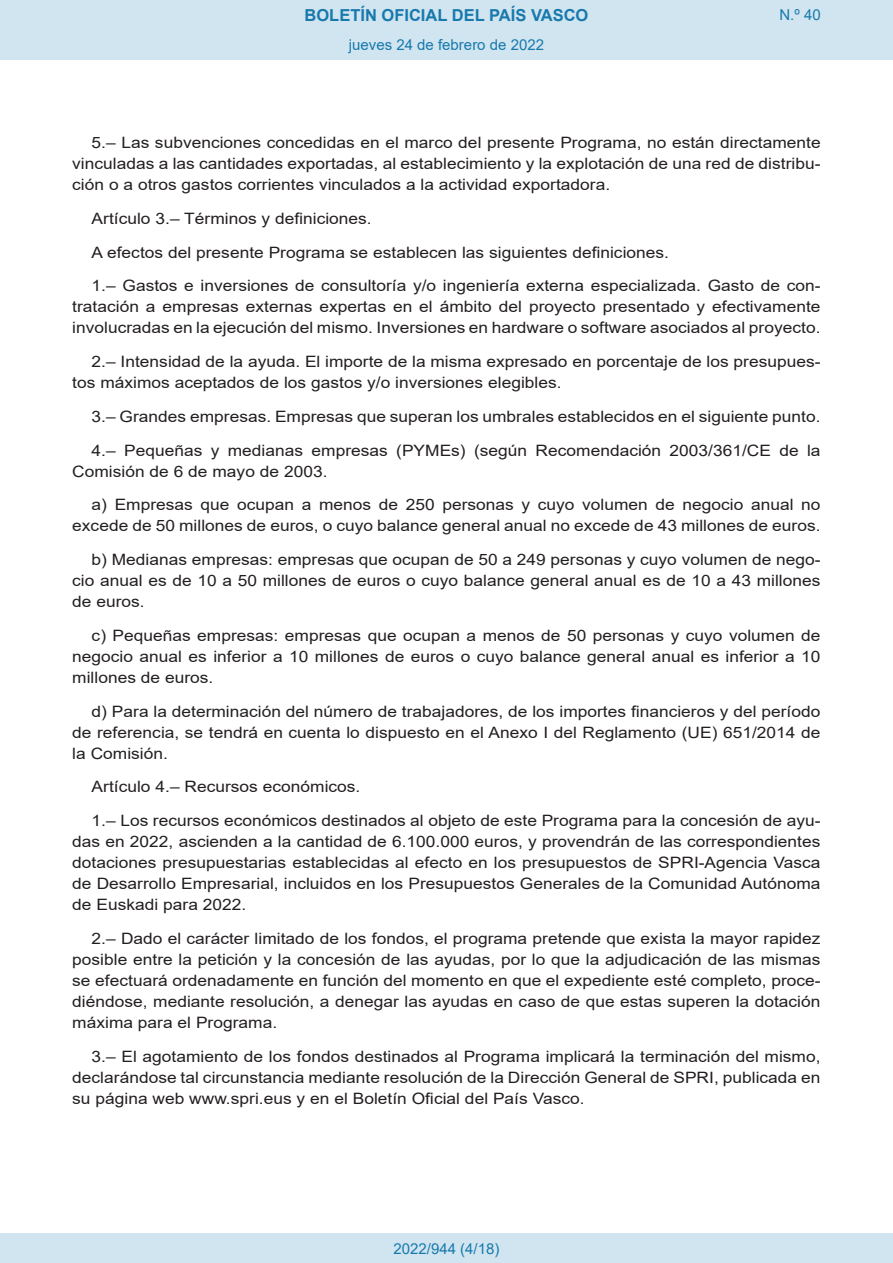
<style>
.page{position:relative;width:893px;height:1263px;background:#fff}
.page>*{position:absolute;margin:0;border:0;box-sizing:border-box;transform-origin:0 0}
.t1{font:700 16.5px "Arial";color:#1879ad}
.BOPVDetalle{font:15.6px/21px "Arial";color:#231f20;text-align:justify;scale:1.11 1}
.Paginacion_Centro{font:15px "Arial";color:#1879ad}
</style>
<div class="page">
<div style="left:0;top:0;width:893px;height:60px;background:#d0e5f0"></div>
<div style="left:0;top:1233px;width:893px;height:30px;background:#d0e5f0"></div>
<p class="t1" style="left:305px;top:3px;width:285px">BOLETÍN OFICIAL DEL PAÍS VASCO</p>
<p class="Paginacion_Centro" style="left:349px;top:35px;width:197px">jueves 24 de febrero de 2022</p>
<p class="Paginacion_Centro" style="left:779px;top:5px;width:43px">N.º 40</p>
<p class="BOPVDetalle" style="left:72px;top:132px;width:676px;text-indent:19px">5.– Las subvenciones concedidas en el marco del presente Programa, no están directamente vinculadas a las cantidades exportadas, al establecimiento y la explotación de una red de distribu&shy;ción o a otros gastos corrientes vinculados a la actividad exportadora.</p>
<p class="BOPVDetalle" style="left:92px;top:208px;width:254px">Artículo 3.– Términos y definiciones.</p>
<p class="BOPVDetalle" style="left:92px;top:242px;width:522px">A efectos del presente Programa se establecen las siguientes definiciones.</p>
<p class="BOPVDetalle" style="left:72px;top:275px;width:676px;text-indent:19px">1.– Gastos e inversiones de consultoría y/o ingeniería externa especializada. Gasto de con&shy;tratación a empresas externas expertas en el ámbito del proyecto presentado y efectivamente involucradas en la ejecución del mismo. Inversiones en hardware o software asociados al proyecto.</p>
<p class="BOPVDetalle" style="left:72px;top:351px;width:676px;text-indent:19px">2.– Intensidad de la ayuda. El importe de la misma expresado en porcentaje de los presupues&shy;tos máximos aceptados de los gastos y/o inversiones elegibles.</p>
<p class="BOPVDetalle" style="left:92px;top:406px;width:658px">3.– Grandes empresas. Empresas que superan los umbrales establecidos en el siguiente punto.</p>
<p class="BOPVDetalle" style="left:72px;top:440px;width:676px;text-indent:19px">4.– Pequeñas y medianas empresas (PYMEs) (según Recomendación 2003/361/CE de la<br>Comisión de 6 de mayo de 2003.</p>
<p class="BOPVDetalle" style="left:72px;top:494px;width:676px;text-align:right">a) Empresas que ocupan a menos de 250 personas y cuyo volumen de negocio anual no excede de 50 millones de euros, o cuyo balance general anual no excede de 43 millones de euros.</p>
<p class="BOPVDetalle" style="left:72px;top:549px;width:676px;text-indent:19px">b) Medianas empresas: empresas que ocupan de 50 a 249 personas y cuyo volumen de nego&shy;cio anual es de 10 a 50 millones de euros o cuyo balance general anual es de 10 a 43 millones de euros.</p>
<p class="BOPVDetalle" style="left:72px;top:625px;width:676px;text-indent:19px">c) Pequeñas empresas: empresas que ocupan a menos de 50 personas y cuyo volumen de negocio anual es inferior a 10 millones de euros o cuyo balance general anual es inferior a 10 millones de euros.</p>
<p class="BOPVDetalle" style="left:72px;top:701px;width:675px;text-indent:19px">d) Para la determinación del número de trabajadores, de los importes financieros y del período de referencia, se tendrá en cuenta lo dispuesto en el Anexo I del Reglamento (UE) 651/2014 de la Comisión.</p>
<p class="BOPVDetalle" style="left:92px;top:776px;width:244px">Artículo 4.– Recursos económicos.</p>
<p class="BOPVDetalle" style="left:72px;top:810px;width:676px;text-indent:19px">1.– Los recursos económicos destinados al objeto de este Programa para la concesión de ayu&shy;das en 2022, ascienden a la cantidad de 6.100.000 euros, y provendrán de las correspondientes dotaciones presupuestarias establecidas al efecto en los presupuestos de SPRI-Agencia Vasca de Desarrollo Empresarial, incluidos en los Presupuestos Generales de la Comunidad Autónoma de Euskadi para 2022.</p>
<p class="BOPVDetalle" style="left:72px;top:928px;width:676px;text-indent:19px">2.– Dado el carácter limitado de los fondos, el programa pretende que exista la mayor rapidez posible entre la petición y la concesión de las ayudas, por lo que la adjudicación de las mismas se efectuará ordenadamente en función del momento en que el expediente esté completo, proce&shy;diéndose, mediante resolución, a denegar las ayudas en caso de que estas superen la dotación máxima para el Programa.</p>
<p class="BOPVDetalle" style="left:72px;top:1046px;width:676px;text-indent:19px">3.– El agotamiento de los fondos destinados al Programa implicará la terminación del mismo, declarándose tal circunstancia mediante resolución de la Dirección General de SPRI, publicada en su página web www.spri.eus y en el Boletín Oficial del País Vasco.</p>
<p class="Paginacion_Centro" style="left:393px;top:1238px;width:107px">2022/944 (4/18)</p>
</div>
